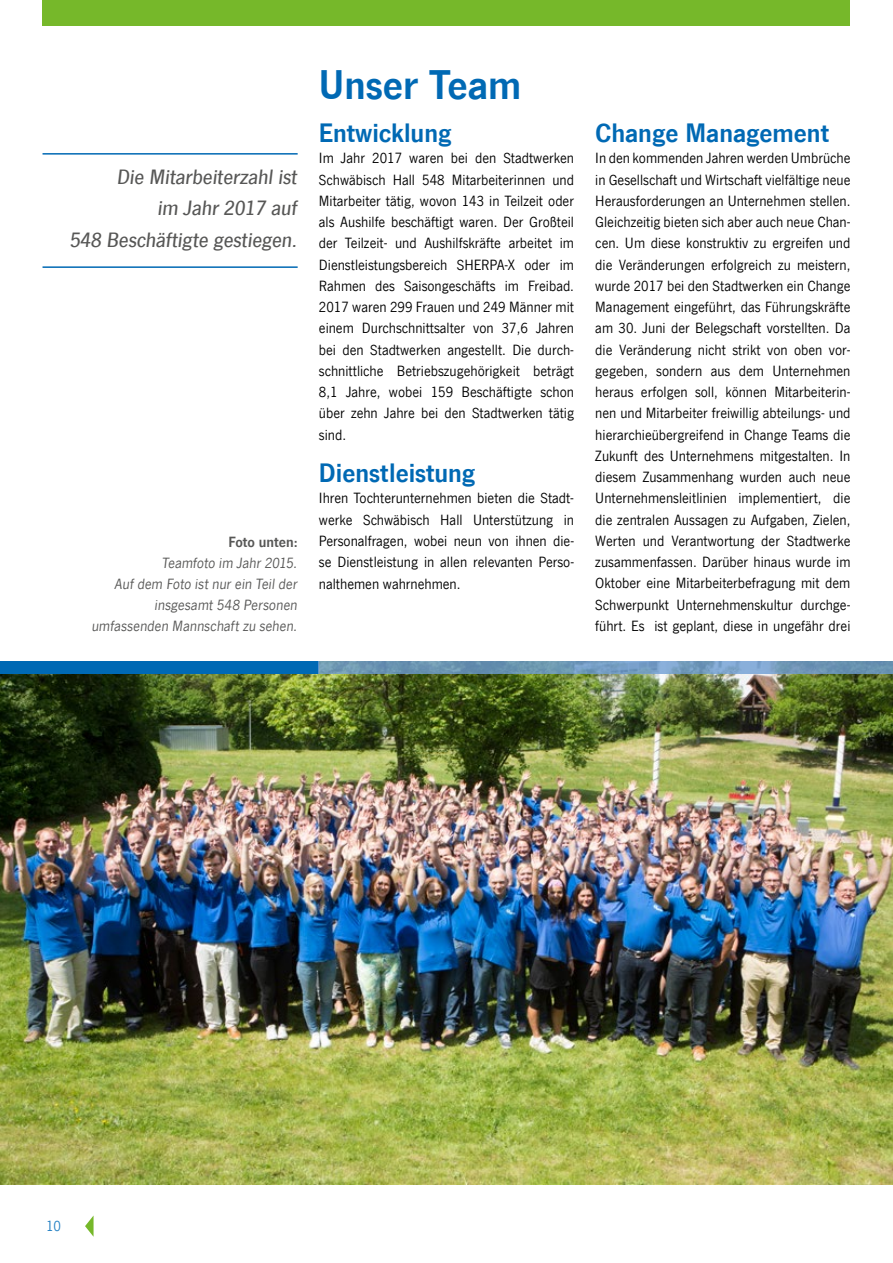
<style>
.page{position:relative;width:893px;height:1263px;background:#fff}
.page>*{position:absolute;margin:0;border:0;box-sizing:border-box;transform-origin:0 0}
.t1{font:700 42px "News Gothic Com";color:#0069b4}
.t2{font:700 27px "News Gothic Com";color:#0069b4}
.t3{font:italic 500 21px/31.5px "News Gothic Com";color:#575756;text-align:right}
.t4{font:15px/21.3px "News Gothic Com";color:#000;text-align:justify}
.t5{font:italic 15px/21px "News Gothic Com";letter-spacing:.005em;color:#575756;text-align:right}
.t6{font:700 15px "News Gothic Com";color:#575756}
.t7{font:15px "News Gothic Com";color:#2581c4}
</style>
<div class="page">
<div style="left:43px;top:0;width:807px;height:26px;background:#76b82a"></div>
<svg style="left:85px;top:1215px;width:9px;height:22px"></svg>
<img style="left:0;top:674px;width:893px;height:510px">
<div style="left:0;top:661px;width:319px;height:13px;background:#0069b4"></div>
<hr style="left:43px;top:153px;width:255px;height:2px;background:#0069b4">
<hr style="left:43px;top:266px;width:255px;height:2px;background:#0069b4">
<svg style="left:319px;top:661px;width:574px;height:13px;background:#7099b9"></svg>
<h3 class="t3" style="left:70px;top:161px;width:229px">Die Mitarbeiterzahl ist<br>im Jahr 2017 auf<br>548 Beschäftigte gestiegen.</h3>
<p class="t6" style="left:228px;top:533px;width:71px">Foto unten:</p>
<p class="t5" style="left:92px;top:552px;width:207px">Teamfoto im Jahr 2015.<br>Auf dem Foto ist nur ein Teil der insgesamt 548 Personen umfassenden Mannschaft zu sehen.</p>
<h1 class="t1" style="left:319px;top:61px;width:204px">Unser Team</h1>
<h2 class="t2" style="left:319px;top:118px;width:134px">Entwicklung</h2>
<p class="t4" style="left:319px;top:148px;width:257px">Im Jahr 2017 waren bei den Stadtwerken Schwäbisch Hall 548 Mitarbeiterinnen und Mitarbeiter tätig, wovon 143 in Teilzeit oder als Aushilfe beschäftigt waren. Der Großteil der Teilzeit- und Aushilfskräfte arbeitet im Dienstleistungsbereich SHERPA-X oder im Rahmen des Saisongeschäfts im Freibad.<br>2017 waren 299 Frauen und 249 Männer mit einem Durchschnittsalter von 37,6 Jahren bei den Stadtwerken angestellt. Die durch&shy;schnittliche Betriebszugehörigkeit beträgt 8,1 Jahre, wobei 159 Beschäftigte schon über zehn Jahre bei den Stadtwerken tätig sind.</p>
<h2 class="t2" style="left:319px;top:458px;width:158px">Dienstleistung</h2>
<p class="t4" style="left:319px;top:488px;width:257px">Ihren Tochterunternehmen bieten die Stadt&shy;werke Schwäbisch Hall Unterstützung in Personalfragen, wobei neun von ihnen die&shy;se Dienstleistung in allen relevanten Perso&shy;nalthemen wahrnehmen.</p>
<h2 class="t2" style="left:595px;top:118px;width:235px">Change Management</h2>
<p class="t4" style="left:595px;top:148px;width:257px">In den kommenden Jahren werden Umbrüche in Gesellschaft und Wirtschaft vielfältige neue Herausforderungen an Unternehmen stellen.<br>Gleichzeitig bieten sich aber auch neue Chan&shy;cen. Um diese konstruktiv zu ergreifen und die Veränderungen erfolgreich zu meistern, wurde 2017 bei den Stadtwerken ein Change Management eingeführt, das Führungskräfte am 30. Juni der Belegschaft vorstellten. Da die Veränderung nicht strikt von oben vor&shy;gegeben, sondern aus dem Unternehmen heraus erfolgen soll, können Mitarbeiterin&shy;nen und Mitarbeiter freiwillig abteilungs- und hierarchieübergreifend in Change Teams die Zukunft des Unternehmens mitgestalten. In diesem Zusammenhang wurden auch neue Unternehmensleitlinien implementiert, die die zentralen Aussagen zu Aufgaben, Zielen, Werten und Verantwortung der Stadtwerke zusammenfassen. Darüber hinaus wurde im Oktober eine Mitarbeiterbefragung mit dem Schwerpunkt Unternehmenskultur durchge&shy;führt. Es ist geplant, diese in ungefähr drei</p>
<p class="t7" style="left:46px;top:1218px;width:16px">10</p>
</div>
